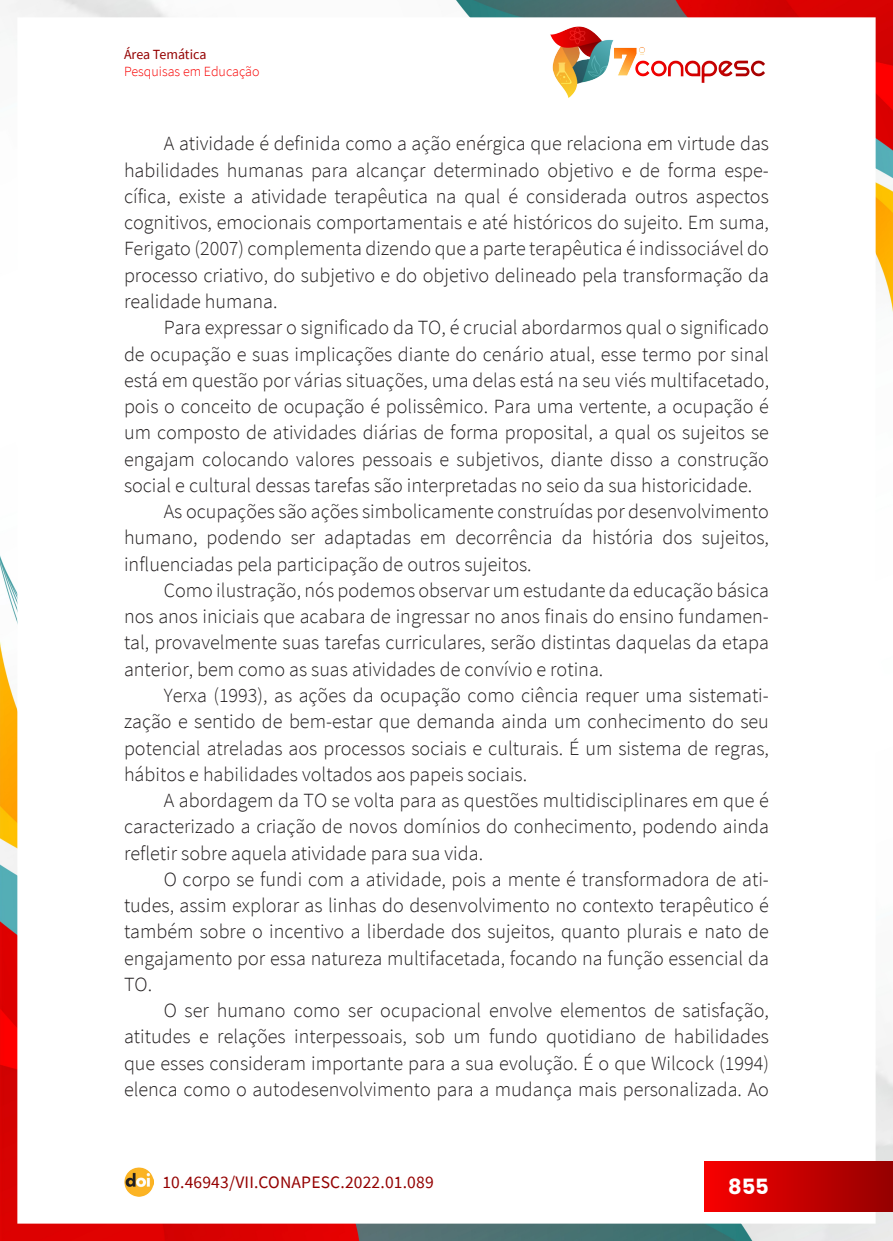
<style>
.page{position:relative;width:893px;height:1241px;background:#fff}
.page>*{position:absolute;margin:0;border:0;box-sizing:border-box;transform-origin:0 0}
.t1{font:700 21px "Poppins";color:#fff}
._7_CORPO{font:300 20.12px/26.2px "Source Sans Pro";color:#231f20;text-align:justify}
.t2{font:17.5px "Source Sans Pro";letter-spacing:.01em;color:#940000}
.t3{font:300 14px "Source Sans Pro";color:#f80000}
.t4{font:14px "Source Sans Pro";letter-spacing:-.005em;color:#940000}
</style>
<div class="page">
<img style="left:0;top:0;width:893px;height:1240px">
<div style="left:17px;top:17px;width:859px;height:1206px;background:#fff"></div>
<img style="left:124px;top:1167px;width:30px;height:29px">
<div style="left:704px;top:1161px;width:189px;height:49px;background:linear-gradient(to right,#f80000,#950000)"></div>
<img style="left:550px;top:26px;width:215px;height:72px">
<p class="t4" style="left:124px;top:45px;width:84px">Área Temática</p>
<p class="t3" style="left:124px;top:62px;width:137px">Pesquisas em Educação</p>
<p class="_7_CORPO" style="left:124px;top:130px;width:646px;text-indent:40px">A atividade é definida como a ação enérgica que relaciona em virtude das habilidades humanas para alcançar determinado objetivo e de forma espe&shy;cífica, existe a atividade terapêutica na qual é considerada outros aspectos cognitivos, emocionais comportamentais e até históricos do sujeito. Em suma, Ferigato (2007) complementa dizendo que a parte terapêutica é indissociável do processo criativo, do subjetivo e do objetivo delineado pela transformação da realidade humana.</p>
<p class="_7_CORPO" style="left:124px;top:314px;width:646px;text-indent:40px">Para expressar o significado da TO, é crucial abordarmos qual o significado de ocupação e suas implicações diante do cenário atual, esse termo por sinal está em questão por várias situações, uma delas está na seu viés multifacetado, pois o conceito de ocupação é polissêmico. Para uma vertente, a ocupação é um composto de atividades diárias de forma proposital, a qual os sujeitos se engajam colocando valores pessoais e subjetivos, diante disso a construção social e cultural dessas tarefas são interpretadas no seio da sua historicidade.</p>
<p class="_7_CORPO" style="left:124px;top:498px;width:646px;text-indent:40px">As ocupações são ações simbolicamente construídas por desenvolvimento humano, podendo ser adaptadas em decorrência da história dos sujeitos, influenciadas pela participação de outros sujeitos.</p>
<p class="_7_CORPO" style="left:124px;top:577px;width:646px;text-indent:40px">Como ilustração, nós podemos observar um estudante da educação básica nos anos iniciais que acabara de ingressar no anos finais do ensino fundamen&shy;tal, provavelmente suas tarefas curriculares, serão distintas daquelas da etapa anterior, bem como as suas atividades de convívio e rotina.</p>
<p class="_7_CORPO" style="left:124px;top:682px;width:646px;text-indent:40px">Yerxa (1993), as ações da ocupação como ciência requer uma sistemati&shy;zação e sentido de bem-estar que demanda ainda um conhecimento do seu potencial atreladas aos processos sociais e culturais. É um sistema de regras, hábitos e habilidades voltados aos papeis sociais.</p>
<p class="_7_CORPO" style="left:124px;top:787px;width:646px;text-indent:40px">A abordagem da TO se volta para as questões multidisciplinares em que é caracterizado a criação de novos domínios do conhecimento, podendo ainda refletir sobre aquela atividade para sua vida.</p>
<p class="_7_CORPO" style="left:124px;top:865px;width:646px;text-indent:40px">O corpo se fundi com a atividade, pois a mente é transformadora de ati&shy;tudes, assim explorar as linhas do desenvolvimento no contexto terapêutico é também sobre o incentivo a liberdade dos sujeitos, quanto plurais e nato de engajamento por essa natureza multifacetada, focando na função essencial da TO.</p>
<p class="_7_CORPO" style="left:124px;top:997px;width:646px;text-indent:40px">O ser humano como ser ocupacional envolve elementos de satisfação, atitudes e relações interpessoais, sob um fundo quotidiano de habilidades que esses consideram importante para a sua evolução. É o que Wilcock (1994) elenca como o autodesenvolvimento para a mudança mais personalizada. Ao</p>
<p class="t2" style="left:162px;top:1170px;width:273px">10.46943/VII.CONAPESC.2022.01.089</p>
<p class="t1" style="left:728px;top:1173px;width:42px">855</p>
</div>
